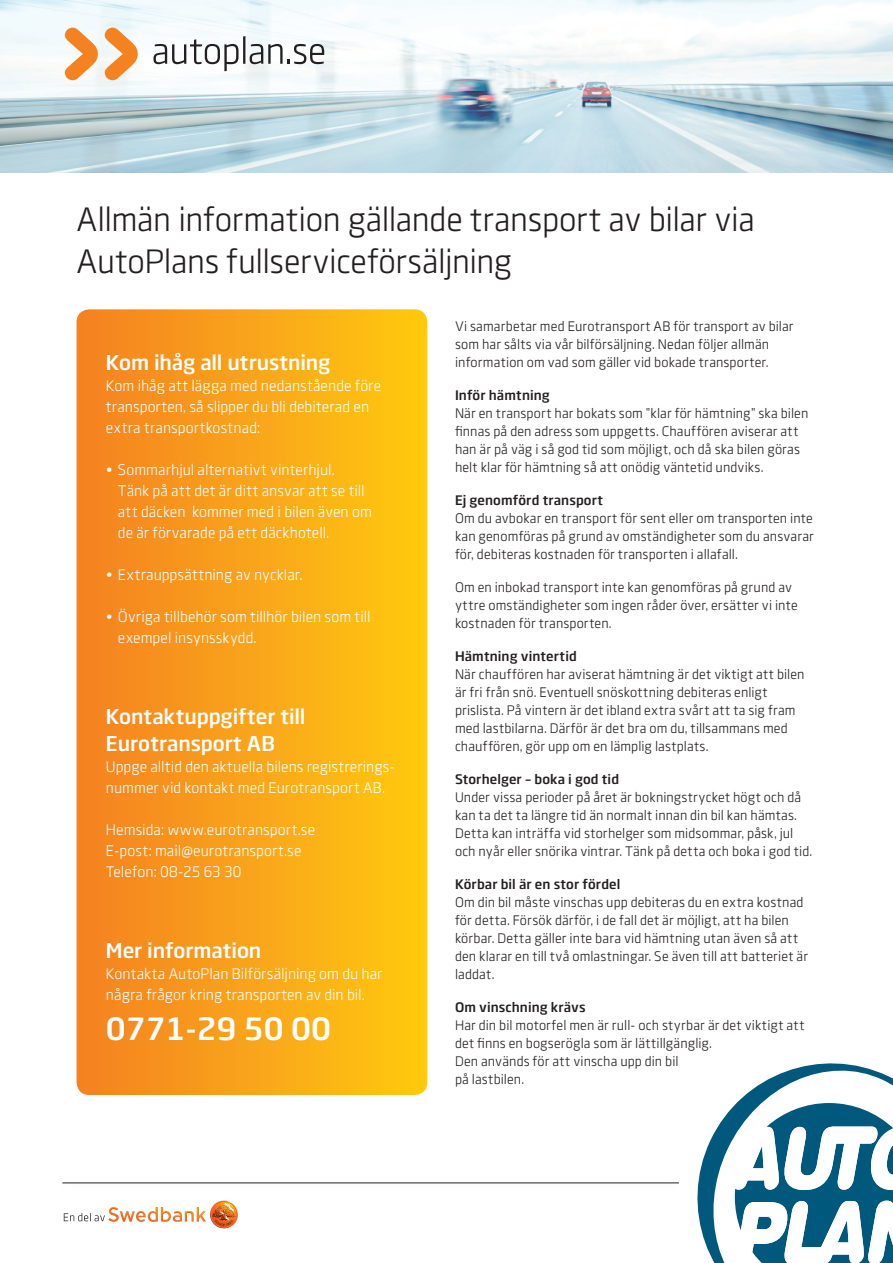
<style>
.page{position:relative;width:893px;height:1263px;background:#fff}
.page>*{position:absolute;margin:0;border:0;box-sizing:border-box;transform-origin:0 0}
.t1{font:33px/42px "Swedbank";letter-spacing:-.01em;color:#231f20}
.t2{font:700 31.5px "Swedbank";color:#fff}
.t3{font:700 21px/27px "Swedbank";letter-spacing:-.005em;color:#fff}
.t4{font:15px/21px "Swedbank";letter-spacing:.005em;color:#fff}
.t5{font:13.5px/18px "Swedbank";letter-spacing:.01em;color:#231f20}
.t6{font:700 13.5px "Swedbank";letter-spacing:.005em;color:#231f20}
</style>
<div class="page">
<img style="left:0;top:0;width:893px;height:172px">
<svg style="left:65px;top:28px;width:33px;height:52px"></svg>
<svg style="left:105px;top:28px;width:33px;height:52px"></svg>
<svg style="left:154px;top:39px;width:84px;height:32px"></svg>
<hr style="left:243px;top:36px;width:2px;height:28px;background:#231f20">
<svg style="left:250px;top:44px;width:74px;height:20px"></svg>
<svg style="left:697px;top:1063px;width:196px;height:200px"></svg>
<svg style="left:77px;top:309px;width:350px;height:786px;background:#f9a419"></svg>
<hr style="left:62px;top:1183px;width:617px;height:1px;background:#231f20">
<img style="left:108px;top:1207px;width:11px;height:15px">
<img style="left:120px;top:1211px;width:15px;height:11px">
<svg style="left:136px;top:1211px;width:10px;height:11px"></svg>
<img style="left:148px;top:1207px;width:10px;height:15px">
<img style="left:161px;top:1207px;width:10px;height:15px">
<svg style="left:173px;top:1211px;width:21px;height:11px"></svg>
<img style="left:197px;top:1207px;width:9px;height:14px">
<svg style="left:210px;top:1200px;width:28px;height:29px"></svg>
<svg style="left:64px;top:1213px;width:41px;height:8px"></svg>
<h1 class="t1" style="left:77px;top:198px;width:680px">Allmän information gällande transport av bilar via<br>AutoPlans fullserviceförsäljning</h1>
<h3 class="t3" style="left:106px;top:349px;width:226px">Kom ihåg all utrustning</h3>
<p class="t4" style="left:106px;top:375px;width:277px">Kom ihåg att lägga med nedanstående före transporten, så slipper du bli debiterad en extra transportkostnad:</p>
<p class="t4" style="left:118px;top:459px;width:255px;text-indent:-12px">• Sommarhjul alternativt vinterhjul.<br>Tänk på att det är ditt ansvar att se till att däcken kommer med i bilen även om de är förvarade på ett däckhotell.</p>
<p class="t4" style="left:106px;top:564px;width:198px">• Extrauppsättning av nycklar.</p>
<p class="t4" style="left:118px;top:606px;width:254px;text-indent:-12px">• Övriga tillbehör som tillhör bilen som till exempel insynsskydd.</p>
<h3 class="t3" style="left:106px;top:703px;width:201px">Kontaktuppgifter till<br>Eurotransport AB</h3>
<p class="t4" style="left:106px;top:756px;width:291px">Uppge alltid den aktuella bilens registrerings&shy;nummer vid kontakt med Eurotransport AB.</p>
<p class="t4" style="left:106px;top:819px;width:211px">Hemsida: www.eurotransport.se<br>E-post: mail@eurotransport.se<br>Telefon: 08-25 63 30</p>
<h3 class="t3" style="left:106px;top:937px;width:157px">Mer information</h3>
<p class="t4" style="left:106px;top:963px;width:278px">Kontakta AutoPlan Bilförsäljning om du har några frågor kring transporten av din bil.</p>
<h2 class="t2" style="left:106px;top:1010px;width:227px">0771-29 50 00</h2>
<p class="t5" style="left:455px;top:317px;width:340px">Vi samarbetar med Eurotransport AB för transport av bilar som har sålts via vår bilförsäljning. Nedan följer allmän information om vad som gäller vid bokade transporter.</p>
<p class="t6" style="left:455px;top:387px;width:96px">Inför hämtning</p>
<p class="t5" style="left:455px;top:404px;width:355px">När en transport har bokats som ”klar för hämtning” ska bilen finnas på den adress som uppgetts. Chauffören aviserar att han är på väg i så god tid som möjligt, och då ska bilen göras helt klar för hämtning så att onödig väntetid undviks.</p>
<p class="t6" style="left:455px;top:492px;width:150px">Ej genomförd transport</p>
<p class="t5" style="left:455px;top:509px;width:361px;text-align:justify">Om du avbokar en transport för sent eller om transporten inte kan genomföras på grund av omständigheter som du ansvarar för, debiteras kostnaden för transporten i allafall.</p>
<p class="t5" style="left:455px;top:578px;width:344px">Om en inbokad transport inte kan genomföras på grund av yttre omständigheter som ingen råder över, ersätter vi inte kostnaden för transporten.</p>
<p class="t6" style="left:455px;top:648px;width:123px">Hämtning vintertid</p>
<p class="t5" style="left:455px;top:665px;width:351px">När chauffören har aviserat hämtning är det viktigt att bilen är fri från snö. Eventuell snöskottning debiteras enligt prislista. På vintern är det ibland extra svårt att ta sig fram med lastbilarna. Därför är det bra om du, tillsammans med chauffören, gör upp om en lämplig lastplats.</p>
<p class="t6" style="left:455px;top:771px;width:166px">Storhelger – boka i god tid</p>
<p class="t5" style="left:455px;top:788px;width:359px">Under vissa perioder på året är bokningstrycket högt och då kan ta det ta längre tid än normalt innan din bil kan hämtas.<br>Detta kan inträffa vid storhelger som midsommar, påsk, jul och nyår eller snörika vintrar. Tänk på detta och boka i god tid.</p>
<p class="t6" style="left:455px;top:876px;width:167px">Körbar bil är en stor fördel</p>
<p class="t5" style="left:455px;top:893px;width:355px">Om din bil måste vinschas upp debiteras du en extra kostnad för detta. Försök därför, i de fall det är möjligt, att ha bilen körbar. Detta gäller inte bara vid hämtning utan även så att den klarar en till två omlastningar. Se även till att batteriet är laddat.</p>
<p class="t6" style="left:455px;top:999px;width:132px">Om vinschning krävs</p>
<p class="t5" style="left:455px;top:1016px;width:351px">Har din bil motorfel men är rull- och styrbar är det viktigt att det finns en bogserögla som är lättillgänglig.<br>Den används för att vinscha upp din bil<br>på lastbilen.</p>
</div>
